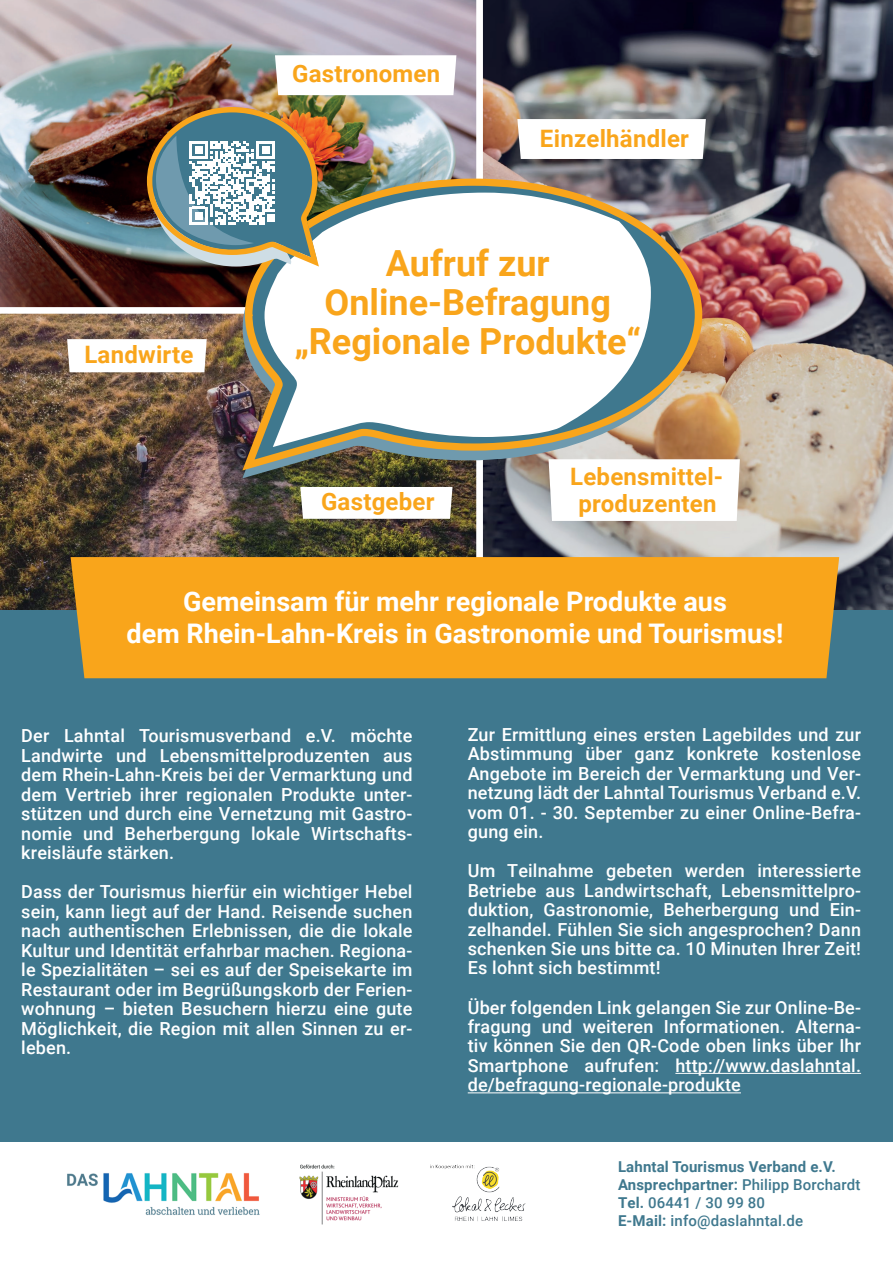
<style>
.page{position:relative;width:893px;height:1263px;background:#fff}
.page>*{position:absolute;margin:0;border:0;box-sizing:border-box;transform-origin:0 0}
.t1{font:700 36px/39px "Roboto";color:#f9a51b;text-align:center}
.t2{font:700 27px/32.4px "Roboto";color:#fff;text-align:center}
.t3{font:700 24px/27px "Roboto";letter-spacing:.01em;color:#f9a51b;text-align:center}
.t4{font:500 18px/19.5px "Roboto";letter-spacing:.01em;color:#fff;text-align:justify}
.t5{font:700 15px/18px "Roboto";letter-spacing:.01em;color:#3f788e}
.s1{font-weight:500}
</style>
<div class="page">
<img style="left:0;top:0;width:893px;height:610px">
<div style="left:0;top:610px;width:893px;height:532px;background:#3f788e"></div>
<div style="left:71px;top:557px;width:768px;height:121px;background:#f9a51b"></div>
<hr style="left:675px;top:1073px;width:186px;height:1px;background:#fff">
<hr style="left:468px;top:1092px;width:273px;height:1px;background:#fff">
<img style="left:242px;top:179px;width:460px;height:291px">
<svg style="left:264px;top:193px;width:387px;height:254px"></svg>
<svg style="left:147px;top:107px;width:172px;height:160px"></svg>
<img style="left:67px;top:1164px;width:459px;height:61px">
<svg style="left:67px;top:339px;width:140px;height:33px"></svg>
<svg style="left:549px;top:459px;width:191px;height:62px"></svg>
<svg style="left:275px;top:55px;width:181px;height:40px"></svg>
<svg style="left:517px;top:119px;width:189px;height:40px"></svg>
<svg style="left:300px;top:487px;width:152px;height:32px"></svg>
<h3 class="t3" style="left:84px;top:340px;width:111px">Landwirte</h3>
<h3 class="t3" style="left:292px;top:59px;width:150px">Gastronomen</h3>
<h3 class="t3" style="left:540px;top:124px;width:151px">Einzelhändler</h3>
<h1 class="t1" style="left:294px;top:242px;width:348px">Aufruf zur<br>Online-Befragung „Regionale Produkte“</h1>
<h3 class="t3" style="left:321px;top:487px;width:115px">Gastgeber</h3>
<h3 class="t3" style="left:570px;top:462px;width:155px">Lebensmittel&shy;produzenten</h3>
<h2 class="t2" style="left:127px;top:584px;width:658px">Gemeinsam für mehr regionale Produkte aus<br>dem Rhein-Lahn-Kreis in Gastronomie und Tourismus!</h2>
<p class="t4" style="left:21px;top:725px;width:393px">Der Lahntal Tourismusverband e.V. möchte Landwirte und Lebensmittelproduzenten aus dem Rhein-Lahn-Kreis bei der Vermarktung und dem Vertrieb ihrer regionalen Produkte unter&shy;stützen und durch eine Vernetzung mit Gastro&shy;nomie und Beherbergung lokale Wirtschafts&shy;kreisläufe stärken.</p>
<p class="t4" style="left:21px;top:881px;width:393px">Dass der Tourismus hierfür ein wichtiger Hebel sein, kann liegt auf der Hand. Reisende suchen nach authentischen Erlebnissen, die die lokale Kultur und Identität erfahrbar machen. Regiona&shy;le Spezialitäten – sei es auf der Speisekarte im Restaurant oder im Begrüßungskorb der Ferien&shy;wohnung – bieten Besuchern hierzu eine gute Möglichkeit, die Region mit allen Sinnen zu er&shy;leben.</p>
<p class="t4" style="left:468px;top:724px;width:395px">Zur Ermittlung eines ersten Lagebildes und zur Abstimmung über ganz konkrete kostenlose Angebote im Bereich der Vermarktung und Ver&shy;netzung lädt der Lahntal Tourismus Verband e.V. vom 01. - 30. September zu einer Online-Befra&shy;gung ein.</p>
<p class="t4" style="left:468px;top:860px;width:395px">Um Teilnahme gebeten werden interessierte Betriebe aus Landwirtschaft, Lebensmittelpro&shy;duktion, Gastronomie, Beherbergung und Ein&shy;zelhandel. Fühlen Sie sich angesprochen? Dann schenken Sie uns bitte ca. 10 Minuten Ihrer Zeit!<br>Es lohnt sich bestimmt!</p>
<p class="t4" style="left:468px;top:997px;width:395px">Über folgenden Link gelangen Sie zur Online-Be&shy;fragung und weiteren Informationen. Alterna&shy;tiv können Sie den QR-Code oben links über Ihr Smartphone aufrufen: http://www.daslahntal. de/befragung-regionale-produkte</p>
<p class="t5" style="left:618px;top:1157px;width:244px">Lahntal Tourismus Verband e.V.<br>Ansprechpartner: <span class="s1">Philipp Borchardt<br></span>Tel. <span class="s1">06441 / 30 99 80<br></span>E-Mail: <span class="s1">info@daslahntal.de</span></p>
</div>
